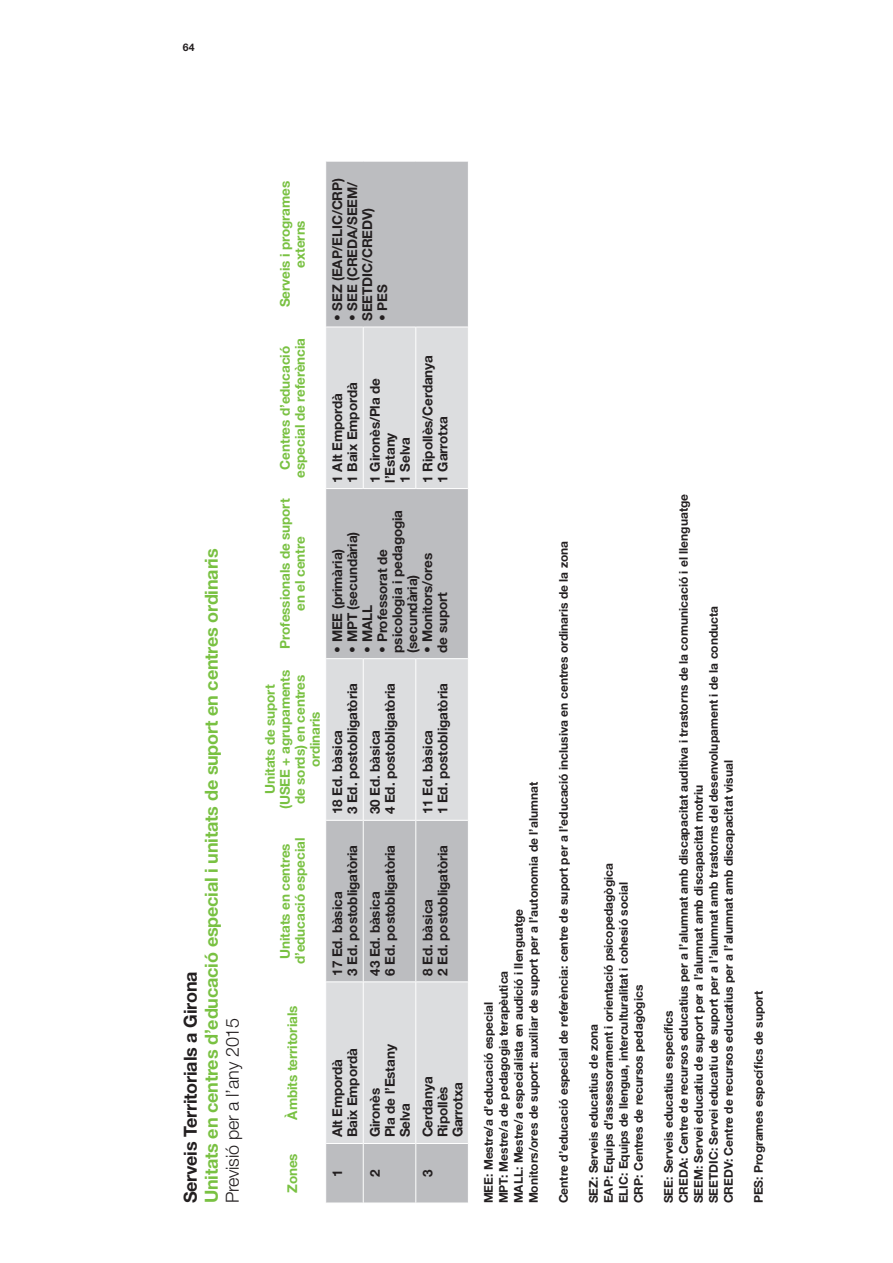
<style>
.page{position:relative;width:893px;height:1263px;background:#fff}
.page>*{position:absolute;margin:0;border:0;box-sizing:border-box;transform-origin:0 0}
._06_Subtítol_color{font:700 18px "Helvetica Neue";letter-spacing:-.01em;color:#79c142}
._05_Subtitol_negre{font:700 18px "Helvetica Neue";letter-spacing:-.01em;color:#231f20}
._05_Subtitol_negre-2{font:300 18px "Helvetica Neue";letter-spacing:-.01em;color:#231f20}
._08_Taula_text{font:700 13.5px/15px "Helvetica Neue";letter-spacing:-.01em;color:#231f20}
._07_Taula_títol{font:700 13.5px/15px "Helvetica Neue";letter-spacing:-.01em;color:#79c142;text-align:center}
._11_Notes_peus{font:700 12px "Helvetica Neue";color:#231f20}
.t1{font:700 10.5px "Helvetica Neue";color:#231f20}
</style>
<div class="page">
<div style="left:326px;top:162px;width:142px;height:1040px;background:#bcbdc0"></div>
<svg style="left:326px;top:328px;width:142px;height:815px;background:#cfd0d2"></svg>
<hr style="left:326px;top:1143px;width:37px;height:1px;background:#fff">
<hr style="left:326px;top:981px;width:37px;height:1px;background:#fff">
<hr style="left:326px;top:820px;width:37px;height:1px;background:#fff">
<hr style="left:326px;top:658px;width:37px;height:1px;background:#fff">
<hr style="left:326px;top:488px;width:37px;height:1px;background:#fff">
<hr style="left:326px;top:327px;width:37px;height:1px;background:#fff">
<hr style="left:363px;top:1143px;width:1px;height:60px;background:#fff">
<hr style="left:363px;top:982px;width:1px;height:161px;background:#fff">
<hr style="left:364px;top:1143px;width:51px;height:1px;background:#fff">
<hr style="left:363px;top:820px;width:1px;height:162px;background:#fff">
<hr style="left:364px;top:981px;width:51px;height:1px;background:#fff">
<hr style="left:363px;top:658px;width:1px;height:162px;background:#fff">
<hr style="left:364px;top:820px;width:51px;height:1px;background:#fff">
<hr style="left:364px;top:658px;width:51px;height:1px;background:#fff">
<hr style="left:363px;top:327px;width:1px;height:162px;background:#fff">
<hr style="left:364px;top:488px;width:51px;height:1px;background:#fff">
<hr style="left:364px;top:327px;width:51px;height:1px;background:#fff">
<hr style="left:415px;top:1143px;width:1px;height:60px;background:#fff">
<hr style="left:415px;top:982px;width:1px;height:161px;background:#fff">
<hr style="left:416px;top:1143px;width:52px;height:1px;background:#fff">
<hr style="left:415px;top:820px;width:1px;height:162px;background:#fff">
<hr style="left:416px;top:981px;width:52px;height:1px;background:#fff">
<hr style="left:415px;top:658px;width:1px;height:162px;background:#fff">
<hr style="left:416px;top:820px;width:52px;height:1px;background:#fff">
<hr style="left:416px;top:658px;width:52px;height:1px;background:#fff">
<hr style="left:415px;top:327px;width:1px;height:162px;background:#fff">
<hr style="left:416px;top:488px;width:52px;height:1px;background:#fff">
<hr style="left:416px;top:327px;width:52px;height:1px;background:#fff">
<p class="t1" style="left:183px;top:40px;width:13px">64</p>
<p class="_06_Subtítol_color" style="left:200px;top:1203px;width:656px;rotate:-90deg">Unitats en centres d’educació especial i unitats de suport en centres ordinaris</p>
<p class="_05_Subtitol_negre" style="left:179px;top:1203px;width:233px;rotate:-90deg">Serveis Territorials a Girona</p>
<p class="_05_Subtitol_negre-2" style="left:222px;top:1203px;width:187px;rotate:-90deg">Previsió per a l’any 2015</p>
<p class="_07_Taula_títol" style="left:277px;top:307px;width:128px;rotate:-90deg">Serveis i programes externs</p>
<p class="_07_Taula_títol" style="left:277px;top:478px;width:141px;rotate:-90deg">Centres d’educació especial de referència</p>
<p class="_07_Taula_títol" style="left:277px;top:649px;width:152px;rotate:-90deg">Professionals de suport en el centre</p>
<p class="_07_Taula_títol" style="left:262px;top:809px;width:141px;rotate:-90deg">Unitats de suport (USEE + agrupaments de sords) en centres ordinaris</p>
<p class="_07_Taula_títol" style="left:277px;top:964px;width:128px;rotate:-90deg">Unitats en centres d’educació especial</p>
<p class="_07_Taula_títol" style="left:285px;top:1119px;width:115px;rotate:-90deg">Àmbits territorials</p>
<p class="_07_Taula_títol" style="left:285px;top:1193px;width:41px;rotate:-90deg">Zones</p>
<p class="_08_Taula_text" style="left:330px;top:321px;width:145px;rotate:-90deg">• SEZ (EAP/ELIC/CRP)</p>
<p class="_08_Taula_text" style="left:345px;top:321px;width:141px;rotate:-90deg">• SEE (CREDA/SEEM/<br>SEETDIC/CREDV)</p>
<p class="_08_Taula_text" style="left:375px;top:321px;width:38px;rotate:-90deg">• PES</p>
<p class="_08_Taula_text" style="left:330px;top:483px;width:91px;rotate:-90deg">1 Alt Empordà</p>
<p class="_08_Taula_text" style="left:345px;top:483px;width:102px;rotate:-90deg">1 Baix Empordà</p>
<p class="_08_Taula_text" style="left:367px;top:483px;width:106px;rotate:-90deg">1 Gironès/Pla de l’Estany</p>
<p class="_08_Taula_text" style="left:397px;top:483px;width:47px;rotate:-90deg">1 Selva</p>
<p class="_08_Taula_text" style="left:420px;top:483px;width:129px;rotate:-90deg">1 Ripollès/Cerdanya</p>
<p class="_08_Taula_text" style="left:435px;top:483px;width:68px;rotate:-90deg">1 Garrotxa</p>
<p class="_08_Taula_text" style="left:375px;top:653px;width:144px;rotate:-90deg">• Professorat de psicologia i pedagogia (secundària)</p>
<p class="_08_Taula_text" style="left:345px;top:653px;width:123px;rotate:-90deg">• MPT (secundària)</p>
<p class="_08_Taula_text" style="left:330px;top:653px;width:105px;rotate:-90deg">• MEE (primària)</p>
<p class="_08_Taula_text" style="left:420px;top:653px;width:101px;rotate:-90deg">• Monitors/ores de suport</p>
<p class="_08_Taula_text" style="left:360px;top:653px;width:49px;rotate:-90deg">• MALL</p>
<p class="_08_Taula_text" style="left:345px;top:814px;width:133px;rotate:-90deg">3 Ed. postobligatòria</p>
<p class="_08_Taula_text" style="left:330px;top:814px;width:86px;rotate:-90deg">18 Ed. bàsica</p>
<p class="_08_Taula_text" style="left:382px;top:814px;width:133px;rotate:-90deg">4 Ed. postobligatòria</p>
<p class="_08_Taula_text" style="left:367px;top:814px;width:86px;rotate:-90deg">30 Ed. bàsica</p>
<p class="_08_Taula_text" style="left:345px;top:976px;width:133px;rotate:-90deg">3 Ed. postobligatòria</p>
<p class="_08_Taula_text" style="left:330px;top:976px;width:86px;rotate:-90deg">17 Ed. bàsica</p>
<p class="_08_Taula_text" style="left:382px;top:976px;width:133px;rotate:-90deg">6 Ed. postobligatòria</p>
<p class="_08_Taula_text" style="left:367px;top:976px;width:86px;rotate:-90deg">43 Ed. bàsica</p>
<p class="_08_Taula_text" style="left:435px;top:814px;width:133px;rotate:-90deg">1 Ed. postobligatòria</p>
<p class="_08_Taula_text" style="left:420px;top:814px;width:86px;rotate:-90deg">11 Ed. bàsica</p>
<p class="_08_Taula_text" style="left:435px;top:976px;width:133px;rotate:-90deg">2 Ed. postobligatòria</p>
<p class="_08_Taula_text" style="left:420px;top:976px;width:78px;rotate:-90deg">8 Ed. bàsica</p>
<p class="_08_Taula_text" style="left:330px;top:1137px;width:80px;rotate:-90deg">Alt Empordà</p>
<p class="_08_Taula_text" style="left:345px;top:1137px;width:91px;rotate:-90deg">Baix Empordà</p>
<p class="_08_Taula_text" style="left:382px;top:1137px;width:95px;rotate:-90deg">Pla de l’Estany</p>
<p class="_08_Taula_text" style="left:367px;top:1137px;width:51px;rotate:-90deg">Gironès</p>
<p class="_08_Taula_text" style="left:397px;top:1137px;width:36px;rotate:-90deg">Selva</p>
<p class="_08_Taula_text" style="left:420px;top:1137px;width:62px;rotate:-90deg">Cerdanya</p>
<p class="_08_Taula_text" style="left:435px;top:1137px;width:52px;rotate:-90deg">Ripollès</p>
<p class="_08_Taula_text" style="left:450px;top:1137px;width:57px;rotate:-90deg">Garrotxa</p>
<p class="_08_Taula_text" style="left:330px;top:1177px;width:9px;rotate:-90deg">1</p>
<p class="_08_Taula_text" style="left:367px;top:1177px;width:9px;rotate:-90deg">2</p>
<p class="_08_Taula_text" style="left:420px;top:1177px;width:9px;rotate:-90deg">3</p>
<p class="_11_Notes_peus" style="left:526px;top:1203px;width:423px;rotate:-90deg">Monitors/ores de suport: auxiliar de suport per a l’autonomia de l’alumnat</p>
<p class="_11_Notes_peus" style="left:511px;top:1203px;width:296px;rotate:-90deg">MALL: Mestre/a especialista en audició i llenguatge</p>
<p class="_11_Notes_peus" style="left:496px;top:1203px;width:234px;rotate:-90deg">MPT: Mestre/a de pedagogia terapèutica</p>
<p class="_11_Notes_peus" style="left:481px;top:1203px;width:203px;rotate:-90deg">MEE: Mestre/a d’educació especial</p>
<p class="_11_Notes_peus" style="left:556px;top:1203px;width:664px;rotate:-90deg">Centre d’educació especial de referència: centre de suport per a l’educació inclusiva en centres ordinaris de la zona</p>
<p class="_11_Notes_peus" style="left:601px;top:1203px;width:342px;rotate:-90deg">EAP: Equips d’assessorament i orientació psicopedagògica</p>
<p class="_11_Notes_peus" style="left:616px;top:1203px;width:323px;rotate:-90deg">ELIC: Equips de llengua, interculturalitat i cohesió social</p>
<p class="_11_Notes_peus" style="left:631px;top:1203px;width:220px;rotate:-90deg">CRP: Centres de recursos pedagògics</p>
<p class="_11_Notes_peus" style="left:586px;top:1203px;width:181px;rotate:-90deg">SEZ: Serveis educatius de zona</p>
<p class="_11_Notes_peus" style="left:676px;top:1203px;width:711px;rotate:-90deg">CREDA: Centre de recursos educatius per a l’alumnat amb discapacitat auditiva i trastorns de la comunicació i el llenguatge</p>
<p class="_11_Notes_peus" style="left:706px;top:1203px;width:599px;rotate:-90deg">SEETDIC: Servei educatiu de suport per a l’alumnat amb trastorns del desenvolupament i de la conducta</p>
<p class="_11_Notes_peus" style="left:721px;top:1203px;width:445px;rotate:-90deg">CREDV: Centre de recursos educatius per a l’alumnat amb discapacitat visual</p>
<p class="_11_Notes_peus" style="left:691px;top:1203px;width:420px;rotate:-90deg">SEEM: Servei educatiu de suport per a l’alumnat amb discapacitat motriu</p>
<p class="_11_Notes_peus" style="left:661px;top:1203px;width:194px;rotate:-90deg">SEE: Serveis educatius específics</p>
<p class="_11_Notes_peus" style="left:751px;top:1203px;width:214px;rotate:-90deg">PES: Programes específics de suport</p>
</div>
